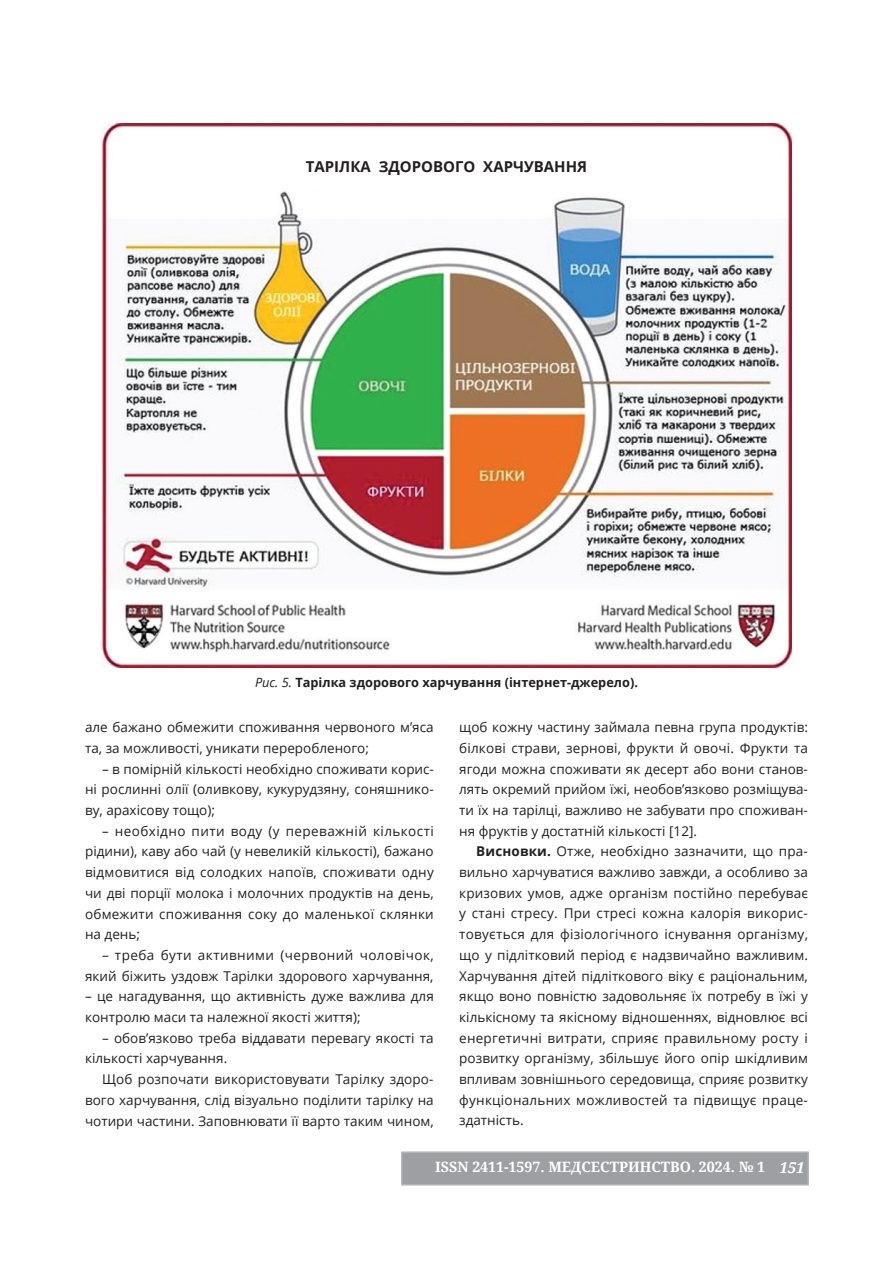
<style>
.page{position:relative;width:893px;height:1263px;background:#fff}
.page>*{position:absolute;margin:0;border:0;box-sizing:border-box;transform-origin:0 0}
.t1{font:700 15px "Open Sans";color:#231f20}
.t2{font:700 14.25px "Noto Serif";color:#fff}
.t3{font:13.5px/20.7px "Open Sans";color:#231f20;text-align:justify}
.t4{font:700 12.75px "Open Sans";color:#231f20}
.s1{font-weight:400;font-style:italic}
.s2{font-weight:700}
.s3{font-style:italic;font-size:15px}
</style>
<div class="page">
<div style="left:401px;top:1151px;width:408px;height:34px;background:#9d9fa2;border:2px solid #b2b3b7"></div>
<img style="left:101px;top:123px;width:691px;height:544px">
<div style="left:114px;top:143px;width:665px;height:46px;background:#fff"></div>
<p class="t1" style="left:306px;top:156px;width:106px">Тарілка здорово</p>
<p class="t1" style="left:455px;top:156px;width:132px">го харчування</p>
<p class="t4" style="left:255px;top:673px;width:384px"><span class="s1">Рис. 5.</span> Тарілка здорового харчування (інтернет-джерело).</p>
<p class="t3" style="left:85px;top:717px;width:350px">але бажано обмежити споживання червоного м’яса та, за можливості, уникати переробленого;</p>
<p class="t3" style="left:85px;top:758px;width:350px;text-indent:17px">– в помірній кількості необхідно споживати корис&shy;ні рослинні олії (оливкову, кукурудзяну, соняшнико&shy;ву, арахісову тощо);</p>
<p class="t3" style="left:85px;top:820px;width:350px;text-indent:17px">– необхідно пити воду (у переважній кількості рідини), каву або чай (у невеликій кількості), бажано відмовитися від солодких напоїв, споживати одну чи дві порції молока і молочних продуктів на день, обмежити споживання соку до маленької склянки на день;</p>
<p class="t3" style="left:85px;top:944px;width:350px;text-align:right">– треба бути активними (червоний чоловічок, який біжить уздовж Тарілки здорового харчування,</p>
<p class="t3" style="left:85px;top:986px;width:350px">– це нагадування, що активність дуже важлива для контролю маси та належної якості життя);</p>
<p class="t3" style="left:85px;top:1027px;width:350px;text-indent:17px">– обов’язково треба віддавати перевагу якості та кількості харчування.</p>
<p class="t3" style="left:85px;top:1068px;width:350px;text-indent:17px">Щоб розпочати використовувати Тарілку здоро&shy;вого харчування, слід візуально поділити тарілку на чотири частини. Заповнювати її варто таким чином,</p>
<p class="t3" style="left:459px;top:716px;width:350px">щоб кожну частину займала певна група продуктів: білкові страви, зернові, фрукти й овочі. Фрукти та ягоди можна споживати як десерт або вони станов&shy;лять окремий прийом їжі, необов’язково розміщува&shy;ти їх на тарілці, важливо не забувати про споживан&shy;ня фруктів у достатній кількості [12].</p>
<p class="t3" style="left:459px;top:841px;width:350px;text-indent:17px"><span class="s2">Висновки.</span> Отже, необхідно зазначити, що пра&shy;вильно харчуватися важливо завжди, а особливо за кризових умов, адже організм постійно перебуває у стані стресу. При стресі кожна калорія викорис&shy;товується для фізіологічного існування організму, що у підлітковий період є надзвичайно важливим.<br>Харчування дітей підліткового віку є раціональним, якщо воно повністю задовольняє їх потребу в їжі у кількісному та якісному відношеннях, відновлює всі енергетичні витрати, сприяє правильному росту і розвитку організму, збільшує його опір шкідливим впливам зовнішнього середовища, сприяє розвитку функціональних можливостей та підвищує праце&shy;здатність.</p>
<p class="t2" style="left:435px;top:1157px;width:371px">ISSN 2411-1597. МЕДСЕСТРИНСТВО. 2024. № 1 <span class="s3">151</span></p>
</div>
